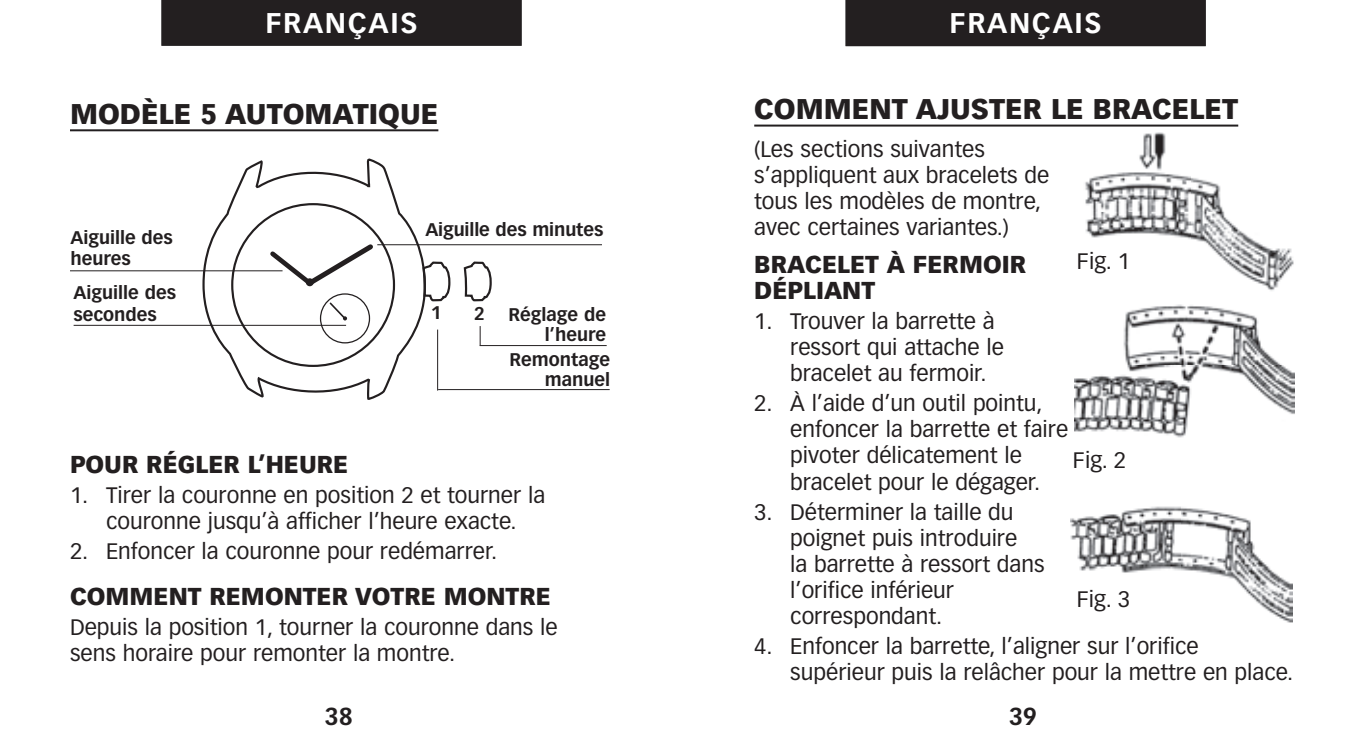
<style>
.page{position:relative;width:1362px;height:751px;background:#fff}
.page>*{position:absolute;margin:0;border:0;box-sizing:border-box;transform-origin:0 0}
.t1{font:900 28px "Vectora LH";color:#231f20}
.t2{font:700 28px "Vectora LH";letter-spacing:.06em;color:#fff}
.t3{font:900 24px/26px "Vectora LH";color:#231f20}
.t4{font:700 24px "Vectora LH";color:#231f20}
.t5{font:22px/26px "Vectora LH";color:#231f20}
.t6{font:700 18px/20px "Vectora LH";color:#231f20;text-align:right}
</style>
<div class="page">
<hr style="left:70px;top:129px;width:368px;height:2px;background:#231f20">
<hr style="left:754px;top:125px;width:484px;height:2px;background:#231f20">
<div style="left:845px;top:0;width:360px;height:46px;background:#231f20"></div>
<div style="left:161px;top:0;width:360px;height:46px;background:#231f20"></div>
<svg style="left:429px;top:261px;width:22px;height:41px"></svg>
<svg style="left:463px;top:261px;width:29px;height:41px"></svg>
<svg style="left:202px;top:159px;width:227px;height:240px"></svg>
<svg style="left:266px;top:240px;width:111px;height:50px"></svg>
<div style="left:320px;top:293px;width:50px;height:50px;border:1px solid #231f20;border-radius:50%"></div>
<svg style="left:328px;top:301px;width:20px;height:20px"></svg>
<div style="left:306px;top:278px;width:8px;height:8px;background:#231f20;border-radius:50%"></div>
<img style="left:1085px;top:133px;width:209px;height:158px">
<img style="left:1074px;top:304px;width:220px;height:134px">
<img style="left:1070px;top:506px;width:222px;height:117px">
<hr style="left:70px;top:270px;width:212px;height:1px;background:#231f20">
<hr style="left:74px;top:325px;width:272px;height:1px;background:#231f20">
<hr style="left:377px;top:244px;width:225px;height:1px;background:#231f20">
<svg style="left:479px;top:326px;width:2px;height:19px"></svg>
<hr style="left:479px;top:345px;width:127px;height:1px;background:#231f20">
<hr style="left:437px;top:329px;width:1px;height:61px;background:#231f20">
<hr style="left:438px;top:389px;width:171px;height:1px;background:#231f20">
<p class="t2" style="left:265px;top:11px;width:154px">FRANÇAIS</p>
<p class="t1" style="left:70px;top:102px;width:370px">MODÈLE 5 AUTOMATIQUE</p>
<p class="t6" style="left:70px;top:228px;width:104px;line-height:21.6px;text-align:left">Aiguille des heures</p>
<p class="t6" style="left:425px;top:221px;width:180px">Aiguille des minutes</p>
<p class="t6" style="left:73px;top:283px;width:104px;line-height:21.6px;text-align:left">Aiguille des secondes</p>
<p class="t6" style="left:431px;top:304px;width:12px">1</p>
<p class="t6" style="left:474px;top:305px;width:12px">2</p>
<p class="t6" style="left:508px;top:306px;width:99px">Réglage de l’heure</p>
<p class="t6" style="left:509px;top:351px;width:102px">Remontage manuel</p>
<p class="t3" style="left:70px;top:453px;width:280px">POUR RÉGLER L’HEURE</p>
<p class="t5" style="left:70px;top:483px;width:477px;text-align:center">1. Tirer la couronne en position 2 et tourner la couronne jusqu’à afficher l’heure exacte.</p>
<p class="t5" style="left:70px;top:539px;width:429px">2. Enfoncer la couronne pour redémarrer.</p>
<p class="t3" style="left:70px;top:585px;width:482px">COMMENT REMONTER VOTRE MONTRE</p>
<p class="t5" style="left:70px;top:615px;width:489px">Depuis la position 1, tourner la couronne dans le sens horaire pour remonter la montre.</p>
<p class="t4" style="left:324px;top:706px;width:30px">38</p>
<p class="t2" style="left:949px;top:11px;width:154px">FRANÇAIS</p>
<p class="t1" style="left:754px;top:97px;width:485px">COMMENT AJUSTER LE BRACELET</p>
<p class="t5" style="left:754px;top:138px;width:297px">(Les sections suivantes s’appliquent aux bracelets de tous les modèles de montre, avec certaines variantes.)</p>
<p class="t3" style="left:754px;top:253px;width:273px">BRACELET À FERMOIR<br>DÉPLIANT</p>
<p class="t5" style="left:790px;top:310px;width:215px;text-indent:-36px">1. Trouver la barrette à ressort qui attache le bracelet au fermoir.</p>
<p class="t5" style="left:790px;top:392px;width:279px;text-indent:-36px">2. À l’aide d’un outil pointu, enfoncer la barrette et faire pivoter délicatement le bracelet pour le dégager.</p>
<p class="t5" style="left:790px;top:500px;width:256px;text-indent:-36px">3. Déterminer la taille du poignet puis introduire<br>la barrette à ressort dans l’orifice inférieur correspondant.</p>
<p class="t5" style="left:790px;top:634px;width:504px;text-indent:-36px">4. Enfoncer la barrette, l’aligner sur l’orifice supérieur puis la relâcher pour la mettre en place.</p>
<p class="t4" style="left:1008px;top:706px;width:30px">39</p>
<p class="t5" style="left:1076px;top:250px;width:55px">Fig. 1</p>
<p class="t5" style="left:1072px;top:449px;width:55px">Fig. 2</p>
<p class="t5" style="left:1076px;top:588px;width:55px">Fig. 3</p>
</div>
